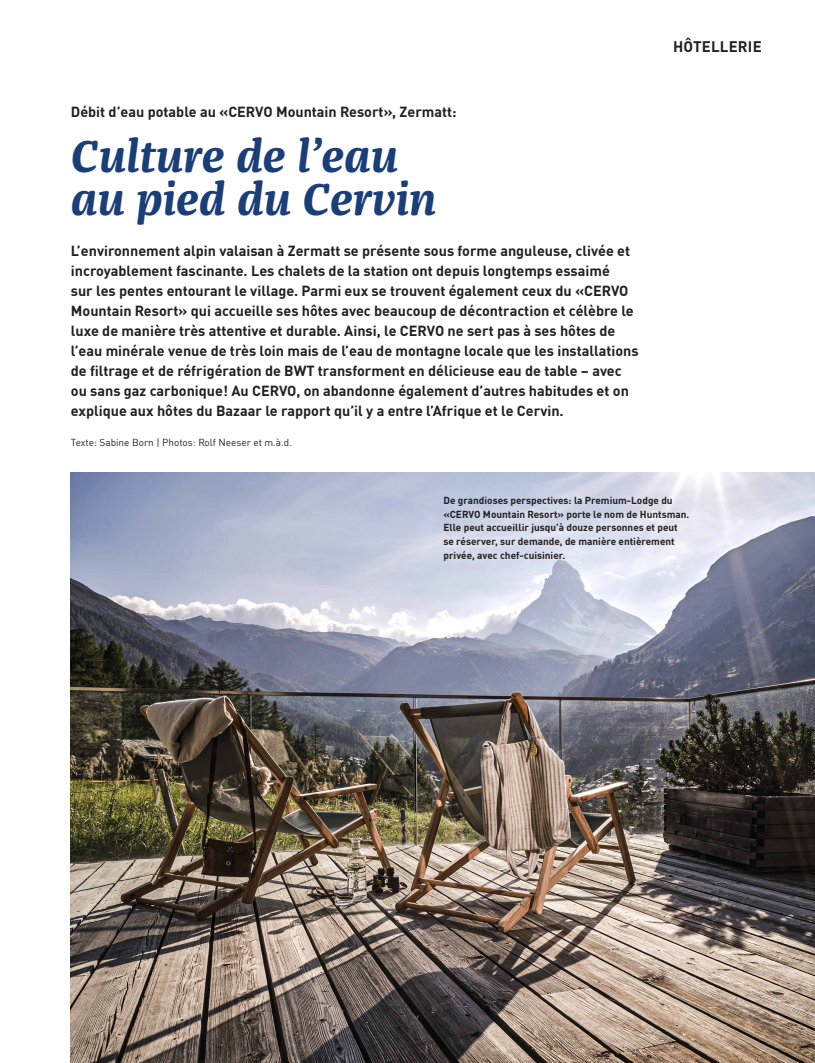
<style>
.page{position:relative;width:815px;height:1063px;background:#fff}
.page>*{position:absolute;margin:0;border:0;box-sizing:border-box;transform-origin:0 0}
.t1{font:italic 700 46.25px/43.8px "Franziska OT";color:#1a3e77}
.t2{font:700 15px "DINOT";letter-spacing:.01em;color:#231f20}
.t3{font:700 14.38px/20px "DINOT";color:#231f20}
.t4{font:700 10px/13.8px "DINOT";color:#231f20}
.t5{font:10px "DINOT";color:#231f20}
</style>
<div class="page">
<img style="left:71px;top:473px;width:744px;height:590px">
<p class="t3" style="left:71px;top:101px;width:387px">Débit d’eau potable au «CERVO Mountain Resort», Zermatt:</p>
<h1 class="t1" style="left:71px;top:135px;width:367px">Culture de l’eau au pied du Cervin</h1>
<p class="t3" style="left:71px;top:240px;width:569px">L’environnement alpin valaisan à Zermatt se présente sous forme anguleuse, clivée et incroyablement fascinante. Les chalets de la station ont depuis longtemps essaimé<br>sur les pentes entourant le village. Parmi eux se trouvent également ceux du «CERVO Mountain Resort» qui accueille ses hôtes avec beaucoup de décontraction et célèbre le luxe de manière très attentive et durable. Ainsi, le CERVO ne sert pas à ses hôtes de l’eau minérale venue de très loin mais de l’eau de montagne locale que les installations de filtrage et de réfrigération de BWT transforment en délicieuse eau de table – avec ou sans gaz carbonique! Au CERVO, on abandonne également d’autres habitudes et on explique aux hôtes du Bazaar le rapport qu’il y a entre l’Afrique et le Cervin.</p>
<p class="t5" style="left:71px;top:434px;width:223px">Texte: Sabine Born | Photos: Rolf Neeser et m.à.d.</p>
<p class="t2" style="left:673px;top:35px;width:90px">HÔTELLERIE</p>
<p class="t4" style="left:443px;top:492px;width:247px">De grandioses perspectives: la Premium-Lodge du «CERVO Mountain Resort» porte le nom de Huntsman.<br>Elle peut accueillir jusqu’à douze personnes et peut se réserver, sur demande, de manière entièrement privée, avec chef-cuisinier.</p>
</div>
